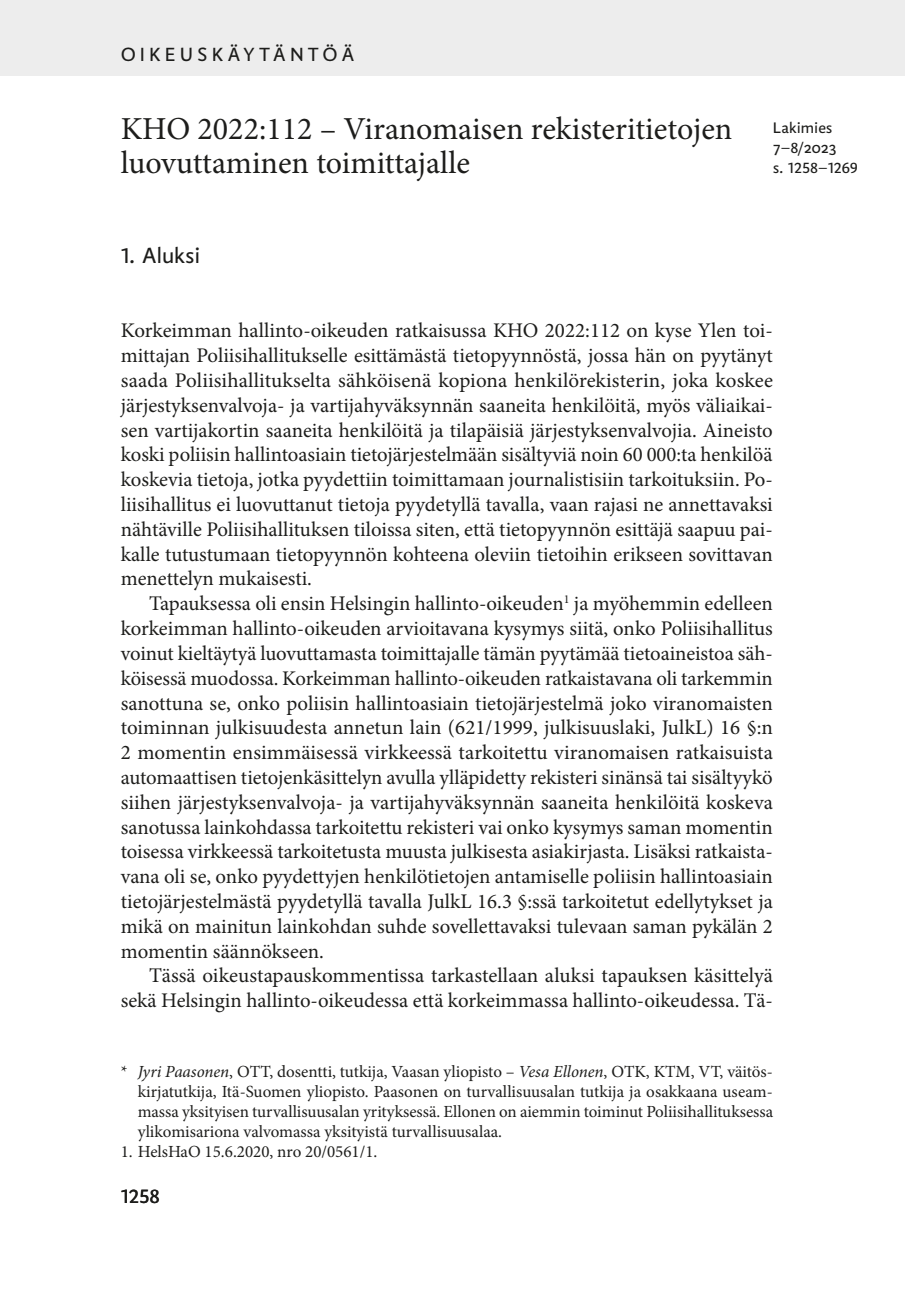
<style>
.page{position:relative;width:905px;height:1308px;background:#fff}
.page>*{position:absolute;margin:0;border:0;box-sizing:border-box;transform-origin:0 0}
.ots{font:32px/34px "Minion Pro";color:#1d1d1b}
.v1{font:23px "Fjodor";color:#1d1d1b}
.leipä_SIS{font:20.8px/24.8px "Minion Pro";color:#1d1d1b;text-align:justify}
.leipä{font:20.8px/24.8px "Minion Pro";letter-spacing:-.005em;color:#1d1d1b;text-align:justify}
.t1{font:20.8px "Fjodor";color:#1d1d1b}
.t2{font:20px "Fjodor";letter-spacing:.2em;color:#1d1d1b}
.av{font:17px/20px "Minion Pro";color:#1d1d1b;text-align:justify}
.t3{font:16px "Fjodor";color:#1d1d1b}
.s1{color:#fff}
.s2{font-style:italic}
</style>
<div class="page">
<div style="left:0;top:0;width:905px;height:75px;background:#ededed"></div>
<p class="t2" style="left:121px;top:43px;width:235px">OIKEUSKÄYTÄNTÖÄ</p>
<p class="ots" style="left:121px;top:112px;width:613px">KHO 2022:112 – Viranomaisen rekisteritietojen luovuttaminen toimittajalle<span class="s1">*</span></p>
<p class="v1" style="left:121px;top:242px;width:81px">1. Aluksi</p>
<p class="t3" style="left:773px;top:118px;width:61px">Lakimies</p>
<p class="t3" style="left:773px;top:138px;width:65px">7–8/2023</p>
<p class="t3" style="left:773px;top:158px;width:86px">s. 1258–1269</p>
<p class="leipä" style="left:121px;top:318px;width:653px">Korkeimman hallinto-oikeuden ratkaisussa KHO 2022:112 on kyse Ylen toi&shy;mittajan Poliisihallitukselle esittämästä tietopyynnöstä, jossa hän on pyytänyt saada Poliisihallitukselta sähköisenä kopiona henkilörekisterin, joka koskee järjestyksenvalvoja- ja vartijahyväksynnän saaneita henkilöitä, myös väliaikai&shy;sen vartijakortin saaneita henkilöitä ja tilapäisiä järjestyksenvalvojia. Aineisto koski poliisin hallintoasiain tietojärjestelmään sisältyviä noin 60 000:ta henkilöä koskevia tietoja, jotka pyydettiin toimittamaan journalistisiin tarkoituksiin. Po&shy;liisihallitus ei luovuttanut tietoja pyydetyllä tavalla, vaan rajasi ne annettavaksi nähtäville Poliisihallituksen tiloissa siten, että tietopyynnön esittäjä saapuu pai&shy;kalle tutustumaan tietopyynnön kohteena oleviin tietoihin erikseen sovittavan menettelyn mukaisesti.</p>
<p class="leipä_SIS" style="left:121px;top:591px;width:654px;text-indent:28px">Tapauksessa oli ensin Helsingin hallinto-oikeuden<sup>1</sup> ja myöhemmin edelleen korkeimman hallinto-oikeuden arvioitavana kysymys siitä, onko Poliisihallitus voinut kieltäytyä luovuttamasta toimittajalle tämän pyytämää tietoaineistoa säh&shy;köisessä muodossa. Korkeimman hallinto-oikeuden ratkaistavana oli tarkemmin sanottuna se, onko poliisin hallintoasiain tietojärjestelmä joko viranomaisten toiminnan julkisuudesta annetun lain (621/1999, julkisuuslaki, JulkL) 16 §:n 2 momentin ensimmäisessä virkkeessä tarkoitettu viranomaisen ratkaisuista automaattisen tietojenkäsittelyn avulla ylläpidetty rekisteri sinänsä tai sisältyykö siihen järjestyksenvalvoja- ja vartijahyväksynnän saaneita henkilöitä koskeva sanotussa lainkohdassa tarkoitettu rekisteri vai onko kysymys saman momentin toisessa virkkeessä tarkoitetusta muusta julkisesta asiakirjasta. Lisäksi ratkaista&shy;vana oli se, onko pyydettyjen henkilötietojen antamiselle poliisin hallintoasiain tietojärjestelmästä pyydetyllä tavalla JulkL 16.3 §:ssä tarkoitetut edellytykset ja mikä on mainitun lainkohdan suhde sovellettavaksi tulevaan saman pykälän 2 momentin säännökseen.</p>
<p class="leipä_SIS" style="left:121px;top:963px;width:654px;text-align:right">Tässä oikeustapauskommentissa tarkastellaan aluksi tapauksen käsittelyä sekä Helsingin hallinto-oikeudessa että korkeimmassa hallinto-oikeudessa. Tä-</p>
<p class="av" style="left:138px;top:1061px;width:637px;text-indent:-17px">* <span class="s2">Jyri Paasonen</span>, OTT, dosentti, tutkija, Vaasan yliopisto – <span class="s2">Vesa Ellonen</span>, OTK, KTM, VT, väitös&shy;kirjatutkija, Itä-Suomen yliopisto. Paasonen on turvallisuusalan tutkija ja osakkaana useam&shy;massa yksityisen turvallisuusalan yrityksessä. Ellonen on aiemmin toiminut Poliisihallituksessa ylikomisariona valvomassa yksityistä turvallisuusalaa.</p>
<p class="av" style="left:121px;top:1141px;width:258px">1. HelsHaO 15.6.2020, nro 20/0561/1.</p>
<p class="t1" style="left:121px;top:1184px;width:41px">1258</p>
</div>
